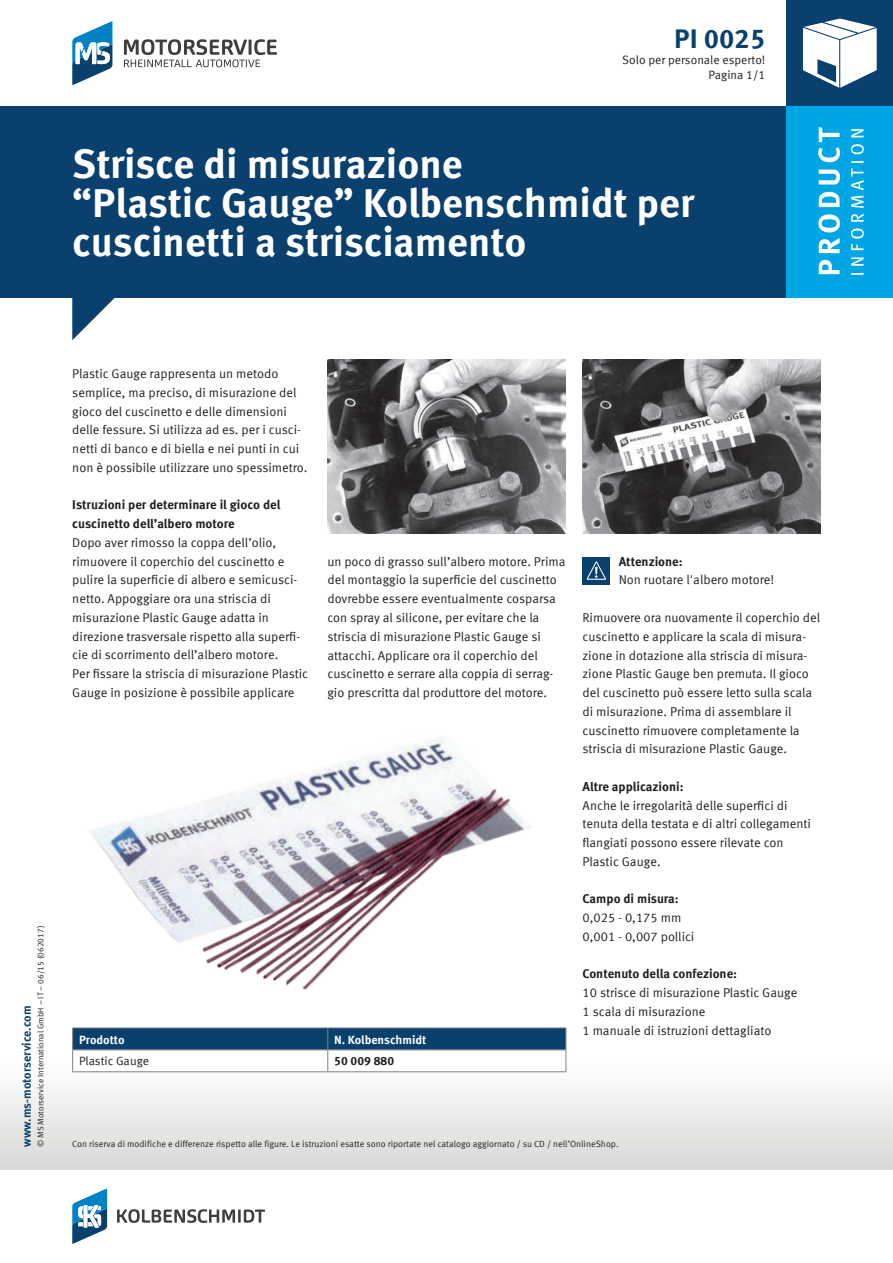
<style>
.page{position:relative;width:893px;height:1263px;background:#fff}
.page>*{position:absolute;margin:0;border:0;box-sizing:border-box;transform-origin:0 0}
.t1{font:700 40.5px/39px "Meta Offc Pro";color:#fff}
.t2{font:700 27px "Meta Offc Pro";color:#09406e}
.t3{font:12.75px/18.8px "Meta Offc Pro Norm";color:#231f20}
.t4{font:700 12.75px/18.8px "Meta Offc Pro";color:#231f20}
.t5{font:12px "Meta Offc Pro Norm";color:#231f20}
.t6{font:700 12px "Meta Offc Pro";color:#09406e}
.t7{font:700 12px "Meta Offc Pro";color:#fff}
.t8{font:700 12px "Meta Offc Pro";color:#231f20}
.t9{font:9px "Meta Offc Pro Norm";color:#231f20}
.t10{font:8.25px "Meta Offc Pro Norm";color:#231f20}
</style>
<div class="page">
<div style="left:0;top:1054px;width:893px;height:115px;background:linear-gradient(to bottom,#fff,#d8d9d6)"></div>
<div style="left:0;top:106px;width:893px;height:192px;background:#09406e"></div>
<svg style="left:72px;top:298px;width:43px;height:42px"></svg>
<div style="left:787px;top:0;width:106px;height:106px;background:#09406e"></div>
<svg style="left:803px;top:19px;width:74px;height:69px"></svg>
<div style="left:787px;top:106px;width:106px;height:192px;background:#00a6e4"></div>
<svg style="left:851px;top:129px;width:13px;height:146px"></svg>
<svg style="left:818px;top:127px;width:22px;height:147px"></svg>
<svg style="left:124px;top:39px;width:153px;height:28px"></svg>
<svg style="left:72px;top:21px;width:40px;height:64px"></svg>
<svg style="left:117px;top:1209px;width:148px;height:14px"></svg>
<svg style="left:72px;top:1188px;width:35px;height:56px"></svg>
<img style="left:327px;top:359px;width:239px;height:175px">
<img style="left:583px;top:359px;width:238px;height:175px">
<img style="left:39px;top:738px;width:513px;height:367px">
<hr style="left:72px;top:1027px;width:256px;height:1px;background:#808083">
<hr style="left:328px;top:1027px;width:238px;height:1px;background:#808083">
<svg style="left:72px;top:1028px;width:495px;height:44px"></svg>
<div style="left:583px;top:557px;width:27px;height:27px;background:#09406e"></div>
<svg style="left:586px;top:561px;width:20px;height:19px"></svg>
<h2 class="t2" style="left:674px;top:18px;width:93px">PI 0025</h2>
<p class="t5" style="left:708px;top:66px;width:59px">Pagina 1/1</p>
<p class="t5" style="left:622px;top:51px;width:145px">Solo per personale esperto!</p>
<h1 class="t1" style="left:72px;top:142px;width:624px">Strisce di misurazione<br>“Plastic Gauge” Kolbenschmidt per cuscinetti a strisciamento</h1>
<p class="t10" style="left:34px;top:1147px;width:223px;rotate:-90deg">© MS Motorservice International GmbH – IT – 06/15 (062017)</p>
<p class="t6" style="left:17px;top:1147px;width:143px;rotate:-90deg">www.ms-motorservice.com</p>
<p class="t3" style="left:72px;top:363px;width:237px">Plastic Gauge rappresenta un metodo semplice, ma preciso, di misurazione del gioco del cuscinetto e delle dimensioni delle fessure. Si utilizza ad es. per i cusci&shy;netti di banco e di biella e nei punti in cui non è possibile utilizzare uno spessimetro.</p>
<p class="t4" style="left:72px;top:495px;width:210px">Istruzioni per determinare il gioco del cuscinetto dell’albero motore</p>
<p class="t3" style="left:72px;top:532px;width:237px">Dopo aver rimosso la coppa dell’olio, rimuovere il coperchio del cuscinetto e pulire la superficie di albero e semicusci&shy;netto. Appoggiare ora una striscia di misurazione Plastic Gauge adatta in direzione trasversale rispetto alla superfi&shy;cie di scorrimento dell’albero motore.<br>Per fissare la striscia di misurazione Plastic Gauge in posizione è possibile applicare</p>
<p class="t3" style="left:327px;top:551px;width:240px">un poco di grasso sull’albero motore. Prima del montaggio la superficie del cuscinetto dovrebbe essere eventualmente cosparsa con spray al silicone, per evitare che la striscia di misurazione Plastic Gauge si attacchi. Applicare ora il coperchio del cuscinetto e serrare alla coppia di serrag&shy;gio prescritta dal produttore del motore.</p>
<p class="t7" style="left:79px;top:1030px;width:47px">Prodotto</p>
<p class="t7" style="left:334px;top:1030px;width:94px">N. Kolbenschmidt</p>
<p class="t5" style="left:79px;top:1052px;width:72px">Plastic Gauge</p>
<p class="t8" style="left:334px;top:1052px;width:62px">50 009 880</p>
<p class="t4" style="left:619px;top:551px;width:66px">Attenzione:</p>
<p class="t3" style="left:619px;top:570px;width:157px">Non ruotare l'albero motore!</p>
<p class="t3" style="left:583px;top:607px;width:239px">Rimuovere ora nuovamente il coperchio del cuscinetto e applicare la scala di misura&shy;zione in dotazione alla striscia di misura&shy;zione Plastic Gauge ben premuta. Il gioco del cuscinetto può essere letto sulla scala di misurazione. Prima di assemblare il cuscinetto rimuovere completamente la striscia di misurazione Plastic Gauge.</p>
<p class="t4" style="left:583px;top:776px;width:103px">Altre applicazioni:</p>
<p class="t3" style="left:583px;top:795px;width:230px">Anche le irregolarità delle superfici di tenuta della testata e di altri collegamenti flangiati possono essere rilevate con Plastic Gauge.</p>
<p class="t4" style="left:583px;top:889px;width:98px">Campo di misura:</p>
<p class="t3" style="left:583px;top:907px;width:113px">0,025 - 0,175 mm<br>0,001 - 0,007 pollici</p>
<p class="t4" style="left:583px;top:964px;width:156px">Contenuto della confezione:</p>
<p class="t3" style="left:583px;top:982px;width:216px">10 strisce di misurazione Plastic Gauge<br>1 scala di misurazione<br>1 manuale di istruzioni dettagliato</p>
<p class="t9" style="left:72px;top:1137px;width:548px">Con riserva di modifiche e differenze rispetto alle figure. Le istruzioni esatte sono riportate nel catalogo aggiornato / su CD / nell’OnlineShop.</p>
</div>
